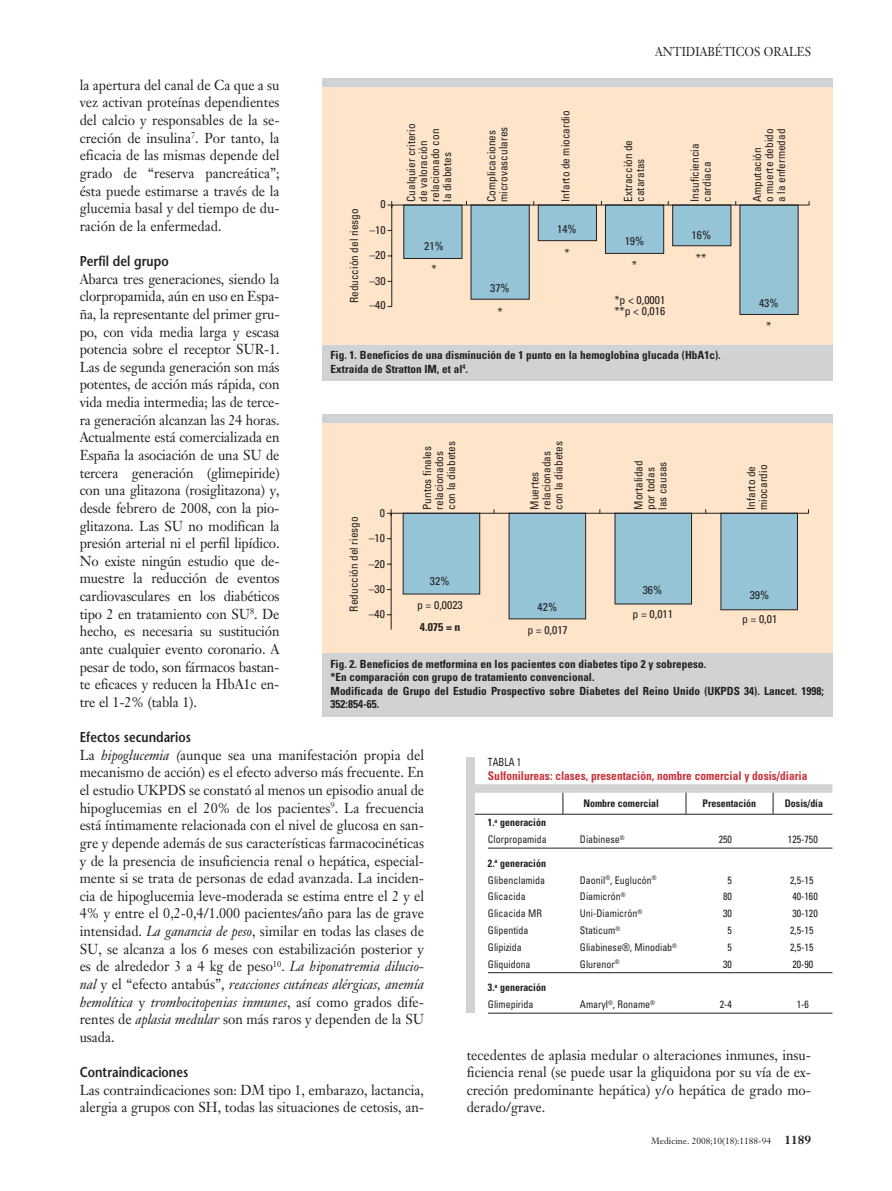
<style>
.page{position:relative;width:892px;height:1191px;background:#fff}
.page>*{position:absolute;margin:0;border:0;box-sizing:border-box;transform-origin:0 0}
.t1{font:14.25px/17.5px "Janson Text";color:#231f20;text-align:justify;scale:.95 1}
.t2{font:600 14.25px "Stone Sans";color:#231f20;scale:.85 1}
.t3{font:12.75px "Janson Text";color:#231f20;scale:.9 1}
.t4{font:700 condensed 12px "Univers";color:#c9313a;scale:.95 1}
.t5{font:condensed 11.25px/12px "Univers";color:#231f20}
.t6{font:700 condensed 11.25px/13.5px "Univers";color:#231f20}
.t7{font:condensed 11.25px/23.5px "Univers";color:#231f20;text-align:center;scale:1.04 1}
.t8{font:700 condensed 11.25px "Univers";color:#231f20;scale:1.04 1}
.t9{font:condensed 11.25px "Univers";color:#231f20;scale:.85 1}
.t10{font:condensed 10.5px/17px "Univers";color:#231f20;scale:.95 1}
.t11{font:700 condensed 10.5px/17px "Univers";color:#231f20;scale:.95 1}
.t12{font:9px "Janson Text";color:#231f20}
.s1{font-style:italic}
.s2{font-weight:700}
.s3{font-weight:400}
.s4{font-weight:700;font-size:12px}
</style>
<div class="page">
<svg style="left:322px;top:78px;width:511px;height:936px"></svg>
<p class="t3" style="left:655px;top:43px;width:175px">ANTIDIABÉTICOS ORALES</p>
<p class="t1" style="left:80px;top:76px;width:212px">la apertura del canal de Ca que a su vez activan proteínas dependientes del calcio y responsables de la se&shy;creción de insulina<sup>7</sup>. Por tanto, la eficacia de las mismas depende del grado de “reserva pancreática”; ésta puede estimarse a través de la glucemia basal y del tiempo de du&shy;ración de la enfermedad.</p>
<p class="t2" style="left:80px;top:252px;width:106px">Perfil del grupo</p>
<p class="t1" style="left:80px;top:270px;width:212px">Abarca tres generaciones, siendo la clorpropamida, aún en uso en Espa&shy;ña, la representante del primer gru&shy;po, con vida media larga y escasa potencia sobre el receptor SUR-1.<br>Las de segunda generación son más potentes, de acción más rápida, con vida media intermedia; las de terce&shy;ra generación alcanzan las 24 horas.<br>Actualmente está comercializada en España la asociación de una SU de tercera generación (glimepiride) con una glitazona (rosiglitazona) y, desde febrero de 2008, con la pio&shy;glitazona. Las SU no modifican la presión arterial ni el perfil lipídico.<br>No existe ningún estudio que de&shy;muestre la reducción de eventos cardiovasculares en los diabéticos tipo 2 en tratamiento con SU<sup>8</sup>. De hecho, es necesaria su sustitución ante cualquier evento coronario. A pesar de todo, son fármacos bastan&shy;te eficaces y reducen la HbA1c en&shy;tre el 1-2% (tabla 1).</p>
<p class="t2" style="left:80px;top:728px;width:132px">Efectos secundarios</p>
<p class="t1" style="left:80px;top:746px;width:364px">La <span class="s1">hipoglucemia (</span>aunque sea una manifestación propia del mecanismo de acción) es el efecto adverso más frecuente. En el estudio UKPDS se constató al menos un episodio anual de hipoglucemias en el 20% de los pacientes<sup>9</sup>. La frecuencia está íntimamente relacionada con el nivel de glucosa en san&shy;gre y depende además de sus características farmacocinéticas y de la presencia de insuficiencia renal o hepática, especial&shy;mente si se trata de personas de edad avanzada. La inciden&shy;cia de hipoglucemia leve-moderada se estima entre el 2 y el 4% y entre el 0,2-0,4/1.000 pacientes/año para las de grave intensidad. <span class="s1">La ganancia de peso</span>, similar en todas las clases de SU, se alcanza a los 6 meses con estabilización posterior y es de alrededor 3 a 4 kg de peso<sup>10</sup>. <span class="s1">La hiponatremia dilucio&shy;nal</span> y el “efecto antabús”, <span class="s1">reacciones cutáneas alérgicas, anemía hemolítica</span> y <span class="s1">trombocitopenias inmunes</span>, así como grados dife&shy;rentes de <span class="s1">aplasia medular</span> son más raros y dependen de la SU usada.</p>
<p class="t2" style="left:80px;top:1063px;width:129px">Contraindicaciones</p>
<p class="t1" style="left:80px;top:1080px;width:364px">Las contraindicaciones son: DM tipo 1, embarazo, lactancia, alergia a grupos con SH, todas las situaciones de cetosis, an-</p>
<p class="t5" style="left:559px;top:202px;width:93px;rotate:-90deg">Infarto de miocardio</p>
<p class="t5" style="left:405px;top:202px;width:80px;rotate:-90deg">Cualquier criterio de valoración relacionado con la diabetes</p>
<p class="t5" style="left:485px;top:202px;width:76px;rotate:-90deg">Complicaciones microvasculares</p>
<p class="t5" style="left:751px;top:202px;width:75px;rotate:-90deg">Amputación<br>o muerte debido a la enfermedad</p>
<p class="t5" style="left:622px;top:202px;width:63px;rotate:-90deg">Extracción de cataratas</p>
<p class="t5" style="left:689px;top:202px;width:60px;rotate:-90deg">Insuficiencia cardiaca</p>
<p class="t7" style="left:380px;top:192px;width:7px">0</p>
<p class="t5" style="left:348px;top:303px;width:96px;rotate:-90deg">Reducción del riesgo</p>
<p class="t7" style="left:557px;top:217px;width:20px">14% *</p>
<p class="t7" style="left:369px;top:218px;width:17px">–10</p>
<p class="t7" style="left:692px;top:223px;width:20px">16% **</p>
<p class="t7" style="left:625px;top:229px;width:20px">19% *</p>
<p class="t7" style="left:424px;top:234px;width:20px">21% *</p>
<p class="t7" style="left:369px;top:243px;width:17px">–20</p>
<p class="t7" style="left:369px;top:269px;width:17px">–30</p>
<p class="t7" style="left:490px;top:276px;width:20px">37% *</p>
<p class="t7" style="left:614px;top:294px;width:50px;line-height:11.2px;text-align:left">*p &lt; 0,0001 **p &lt; 0,016</p>
<p class="t6" style="left:331px;top:348px;width:391px">Fig. 1. Beneficios de una disminución de 1 punto en la hemoglobina glucada (HbA1c).<br>Extraída de Stratton IM, et al<sup>4</sup>.</p>
<p class="t7" style="left:759px;top:291px;width:20px">43% *</p>
<p class="t7" style="left:369px;top:293px;width:17px">–40</p>
<p class="t5" style="left:421px;top:510px;width:70px;rotate:-90deg">Puntos finales relacionados con la diabetes</p>
<p class="t5" style="left:528px;top:510px;width:70px;rotate:-90deg">Muertes relacionadas con la diabetes</p>
<p class="t5" style="left:632px;top:510px;width:51px;rotate:-90deg">Mortalidad por todas las causas</p>
<p class="t5" style="left:745px;top:510px;width:46px;rotate:-90deg">Infarto de miocardio</p>
<p class="t7" style="left:380px;top:501px;width:7px">0</p>
<p class="t5" style="left:347px;top:611px;width:96px;rotate:-90deg">Reducción del riesgo</p>
<p class="t7" style="left:369px;top:526px;width:17px">–10</p>
<p class="t7" style="left:369px;top:551px;width:17px">–20</p>
<p class="t7" style="left:417px;top:569px;width:45px">32%<br>p = 0,0023</p>
<p class="t8" style="left:420px;top:620px;width:40px">4.075 = n</p>
<p class="t7" style="left:369px;top:577px;width:17px">–30</p>
<p class="t7" style="left:632px;top:578px;width:40px">36%<br>p = 0,011</p>
<p class="t7" style="left:742px;top:583px;width:35px">39%<br>p = 0,01</p>
<p class="t7" style="left:527px;top:594px;width:40px">42%<br>p = 0,017</p>
<p class="t7" style="left:369px;top:601px;width:17px">–40</p>
<p class="t6" style="left:331px;top:657px;width:495px">Fig. 2. Beneficios de metformina en los pacientes con diabetes tipo 2 y sobrepeso.<br>*En comparación con grupo de tratamiento convencional.<br>Modificada de Grupo del Estudio Prospectivo sobre Diabetes del Reino Unido (UKPDS 34). Lancet. 1998; 352:854-65.</p>
<p class="t9" style="left:488px;top:754px;width:40px">TABLA 1</p>
<p class="t4" style="left:488px;top:768px;width:338px">Sulfonilureas: clases, presentación, nombre comercial y dosis/diaria</p>
<p class="t11" style="left:583px;top:795px;width:81px">Nombre comercial</p>
<p class="t11" style="left:702px;top:795px;width:58px">Presentación</p>
<p class="t11" style="left:785px;top:795px;width:42px">Dosis/día</p>
<p class="t10" style="left:488px;top:814px;width:63px"><span class="s2">1.</span><sup>a</sup> <span class="s2">generación<br></span>Clorpropamida</p>
<p class="t10" style="left:580px;top:831px;width:49px">Diabinese<sup>®</sup></p>
<p class="t10" style="left:719px;top:831px;width:15px">250</p>
<p class="t10" style="left:788px;top:831px;width:33px">125-750</p>
<p class="t10" style="left:488px;top:854px;width:63px"><span class="s2">2.</span><sup>a</sup> <span class="s2">generación<br></span>Glibenclamida</p>
<p class="t10" style="left:580px;top:871px;width:82px">Daonil<sup>®</sup>, Euglucón<sup>®</sup></p>
<p class="t10" style="left:727px;top:871px;width:6px">5</p>
<p class="t10" style="left:790px;top:871px;width:26px">2,5-15</p>
<p class="t10" style="left:488px;top:888px;width:41px">Glicacida</p>
<p class="t10" style="left:580px;top:888px;width:50px">Diamicrón<sup>®</sup></p>
<p class="t10" style="left:723px;top:888px;width:11px">80</p>
<p class="t10" style="left:792px;top:888px;width:28px">40-160</p>
<p class="t10" style="left:488px;top:905px;width:58px">Glicacida MR</p>
<p class="t10" style="left:580px;top:905px;width:67px">Uni-Diamicrón<sup>®</sup></p>
<p class="t10" style="left:723px;top:905px;width:11px">30</p>
<p class="t10" style="left:792px;top:905px;width:28px">30-120</p>
<p class="t10" style="left:488px;top:921px;width:44px">Glipentida</p>
<p class="t10" style="left:580px;top:921px;width:44px">Staticum<sup>®</sup></p>
<p class="t10" style="left:727px;top:921px;width:6px">5</p>
<p class="t10" style="left:790px;top:921px;width:26px">2,5-15</p>
<p class="t10" style="left:488px;top:938px;width:37px">Glipizida</p>
<p class="t10" style="left:580px;top:938px;width:104px">Gliabinese®, Minodiab<sup>®</sup></p>
<p class="t10" style="left:727px;top:938px;width:6px">5</p>
<p class="t10" style="left:790px;top:938px;width:26px">2,5-15</p>
<p class="t10" style="left:488px;top:955px;width:46px">Gliquidona</p>
<p class="t10" style="left:580px;top:955px;width:43px">Glurenor<sup>®</sup></p>
<p class="t10" style="left:723px;top:955px;width:11px">30</p>
<p class="t10" style="left:792px;top:955px;width:24px">20-90</p>
<p class="t11" style="left:488px;top:979px;width:63px">3.<sup>a</sup> generación<br><span class="s3">Glimepirida</span></p>
<p class="t10" style="left:580px;top:995px;width:81px">Amaryl<sup>®</sup>, Roname<sup>®</sup></p>
<p class="t10" style="left:720px;top:995px;width:14px">2-4</p>
<p class="t10" style="left:797px;top:995px;width:14px">1-6</p>
<p class="t1" style="left:467px;top:1045px;width:364px">tecedentes de aplasia medular o alteraciones inmunes, insu&shy;ficiencia renal (se puede usar la gliquidona por su vía de ex&shy;creción predominante hepática) y/o hepática de grado mo&shy;derado/grave.</p>
<p class="t12" style="left:651px;top:1135px;width:161px">Medicine. 2008;10(18):1188-94 <span class="s4">1189</span></p>
</div>
